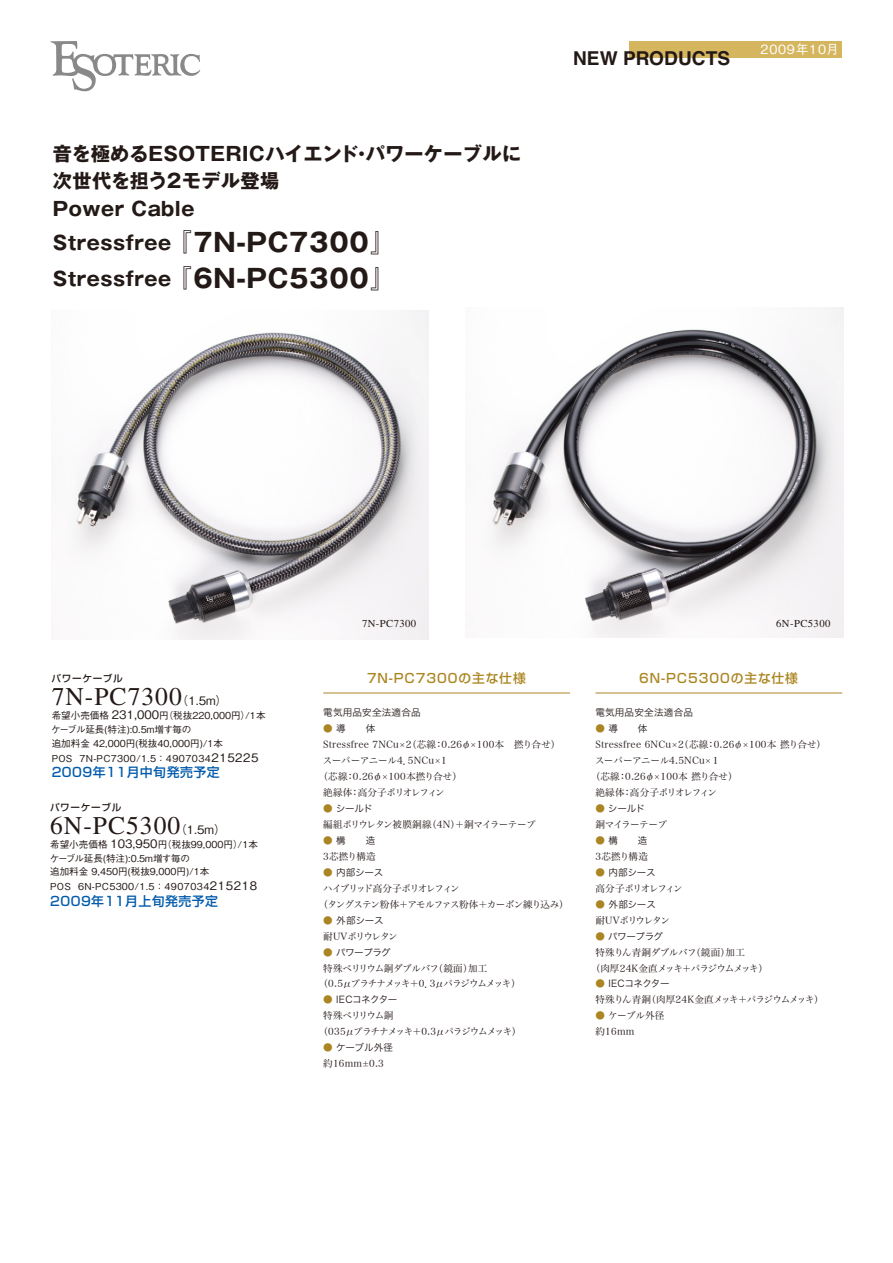
<style>
.page{position:relative;width:893px;height:1263px;background:#fff}
.page>*{position:absolute;margin:0;border:0;box-sizing:border-box;transform-origin:0 0}
.t1{font:25.5px/36.2px "Gothic MB101 Pro Bold 90 pv RKSJ H";letter-spacing:.025em;color:#231916}
.t2{font:25.5px "Times";letter-spacing:.04em;color:#231916}
.t3{font:19.2px/27.6px "Gothic MB101 Pro Bold 90 pv RKSJ H";letter-spacing:.025em;color:#231916}
.t4{font:700 19.2px "Helvetica";color:#231916}
.t5{font:12.9px "Shin Go Pro Medium 90 pv RKSJ H";letter-spacing:.04em;color:#005bac}
.t6{font:12.75px "Shin Go Pro Medium 90 pv RKSJ H";letter-spacing:.075em;color:#ab8521}
.t7{font:12.75px "Gothic BBB Pro Medium 90 pv RKSJ H";letter-spacing:.06em;color:#fff}
.t8{font:10.65px "Times";letter-spacing:.04em;color:#231916}
.t9{font:9.6px/13.8px "Gothic BBB Pro Medium 90 pv RKSJ H";color:#231916}
.t10{font:9.6px/15.9px "Hira Min Pro W3 90 pv RKSJ H";letter-spacing:.025em;color:#231916}
.t11{font:9.6px/15.9px "Hira Min Pro W3 90 pv RKSJ H";letter-spacing:-.09em;color:#231916}
.t12{font:9.6px/15.9px "Hira Min Pro W3 90 pv RKSJ H";letter-spacing:-.04em;color:#231916}
.t13{font:9.6px "Hira Kaku Pro W3 90 pv RKSJ H";letter-spacing:-.02em;color:#231916}
.t14{font:9.6px "Gothic BBB Pro Medium 90 pv RKSJ H";letter-spacing:.025em;color:#231916}
.t15{font:9.6px/15.9px "Hira Min Pro W3 90 pv RKSJ H";letter-spacing:-.105em;color:#231916}
.t16{font:9.6px "Hira Min Pro W3 90 pv RKSJ H";letter-spacing:-.015em;color:#231916}
.t17{font:9.6px "Hira Min Pro W3 90 pv RKSJ H";letter-spacing:-.125em;color:#231916}
.t18{font:9.6px "Hira Kaku Pro W3 90 pv RKSJ H";letter-spacing:.025em;color:#231916}
.t19{font:9.6px "Hira Min Pro W3 90 pv RKSJ H";letter-spacing:-.12em;color:#231916}
.t20{font:9.6px "Hira Kaku Pro W3 90 pv RKSJ H";letter-spacing:-.05em;color:#231916}
.t21{font:9.6px "Shin Go Pro Medium 90 pv RKSJ H";letter-spacing:.075em;color:#231916}
.t22{font:9.6px "Hira Min Pro W3 90 pv RKSJ H";letter-spacing:-.13em;color:#231916}
.t23{font:9.6px "Hira Min Pro W3 90 pv RKSJ H";letter-spacing:-.06em;color:#231916}
.s1{font-size:19.2px}
.s2{font-family:"Gothic BBB Pro Medium 90 pv RKSJ H";font-size:11.7px}
.s3{font-size:11.7px}
.s4{color:#ab8521}
.s5{font-family:"Hira Kaku Pro W3 90 pv RKSJ H";color:#ab8521}
</style>
<div class="page">
<img style="left:75px;top:310px;width:353px;height:329px">
<img style="left:491px;top:308px;width:352px;height:329px">
<div style="left:629px;top:41px;width:213px;height:17px;background:#d5b55d"></div>
<svg style="left:50px;top:41px;width:150px;height:50px"></svg>
<hr style="left:323px;top:693px;width:247px;height:1px;background:#ab8521">
<hr style="left:595px;top:693px;width:247px;height:1px;background:#ab8521">
<h2 class="t3" style="left:53px;top:142px;width:470px">音を極めるESOTERICハイエンド・パワーケーブルに次世代を担う２モデル登場<br>Power Cable</h2>
<h1 class="t1" style="left:53px;top:228px;width:344px"><span class="s1">Stressfree</span> 『7N-PC7300』<br><span class="s1">Stressfree</span> 『6N-PC5300』</h1>
<h2 class="t4" style="left:573px;top:52px;width:158px">NEW PRODUCTS</h2>
<h3 class="t7" style="left:760px;top:45px;width:80px">2009年10月</h3>
<p class="t21" style="left:52px;top:675px;width:73px">パワーケーブル</p>
<h1 class="t2" style="left:52px;top:688px;width:177px">7N-PC7300<span class="s2">（1.5m）</span></h1>
<p class="t9" style="left:51px;top:710px;width:216px">希望小売価格 <span class="s3">231,000</span>円（税抜220,000円）/1本ケーブル延長(特注):0.5ｍ増す毎の<br>追加料金 42,000円(税抜40,000円)/1本</p>
<p class="t14" style="left:52px;top:755px;width:208px">POS 7N-PC7300/1.5 ： 4907034<span class="s3">215225</span></p>
<h3 class="t5" style="left:52px;top:768px;width:169px">2009年11月中旬発売予定</h3>
<p class="t21" style="left:50px;top:803px;width:73px">パワーケーブル</p>
<h1 class="t2" style="left:50px;top:816px;width:177px">6N-PC5300<span class="s2">（1.5m）</span></h1>
<p class="t9" style="left:50px;top:839px;width:210px">希望小売価格 <span class="s3">103,950</span>円（税抜99,000円）/1本ケーブル延長(特注):0.5ｍ増す毎の<br>追加料金 9,450円(税抜9,000円)/1本</p>
<p class="t14" style="left:50px;top:883px;width:208px">POS 6N-PC5300/1.5 ： 4907034<span class="s3">215218</span></p>
<h3 class="t5" style="left:50px;top:896px;width:169px">2009年11月上旬発売予定</h3>
<p class="t8" style="left:362px;top:620px;width:56px">7N-PC7300</p>
<p class="t8" style="left:776px;top:620px;width:56px">6N-PC5300</p>
<h3 class="t6" style="left:365px;top:674px;width:162px">７N-PC7300の主な仕様</h3>
<p class="t18" style="left:323px;top:709px;width:99px">電気用品安全法適合品</p>
<p class="t13" style="left:323px;top:725px;width:54px"><span class="s4">●</span> 導　　体</p>
<p class="t10" style="left:323px;top:738px;width:239px">Stressfree 7NCu×2（芯線：0.26φ×100本　撚り合せ）</p>
<p class="t16" style="left:323px;top:757px;width:126px">スーパーアニール4．5NCu×1</p>
<p class="t10" style="left:318px;top:770px;width:145px">（芯線：0.26φ×100本撚り合せ）</p>
<p class="t17" style="left:323px;top:789px;width:123px">絶縁体：高分子ポリオレフィン</p>
<p class="t13" style="left:323px;top:805px;width:51px"><span class="s4">●</span> シールド</p>
<p class="t12" style="left:323px;top:818px;width:214px">編組ポリウレタン被膜銅線（4N）＋銅マイラーテープ</p>
<p class="t13" style="left:323px;top:837px;width:54px"><span class="s4">●</span> 構　　造</p>
<p class="t12" style="left:323px;top:850px;width:54px">3芯撚り構造</p>
<p class="t13" style="left:323px;top:869px;width:62px"><span class="s4">●</span> 内部シース</p>
<p class="t11" style="left:318px;top:882px;width:252px;text-indent:5px">ハイブリッド高分子ポリオレフィン<br>（タングステン粉体＋アモルファス粉体＋カーボン練り込み）</p>
<p class="t13" style="left:323px;top:916px;width:62px"><span class="s4">●</span> 外部シース</p>
<p class="t19" style="left:323px;top:932px;width:76px">耐UVポリウレタン</p>
<p class="t13" style="left:323px;top:948px;width:69px"><span class="s4">●</span> パワープラグ</p>
<p class="t11" style="left:318px;top:961px;width:204px;text-indent:5px">特殊ベリリウム銅ダブルバフ（鏡面）加工（0.5μプラチナメッキ＋0．3μパラジウムメッキ）</p>
<p class="t20" style="left:323px;top:996px;width:76px"><span class="s4">●</span> IECコネクター</p>
<p class="t15" style="left:318px;top:1009px;width:204px;text-indent:5px">特殊ベリリウム銅<br>（035μプラチナメッキ＋0.3μパラジウムメッキ）</p>
<p class="t13" style="left:323px;top:1044px;width:71px"><span class="s4">●</span> ケーブル外径</p>
<p class="t12" style="left:323px;top:1057px;width:62px">約16mm±0.3</p>
<h3 class="t6" style="left:639px;top:674px;width:160px">6N-PC5300の主な仕様</h3>
<p class="t18" style="left:595px;top:709px;width:99px">電気用品安全法適合品</p>
<p class="t13" style="left:595px;top:725px;width:54px"><span class="s4">●</span> 導　　体</p>
<p class="t10" style="left:595px;top:738px;width:232px">Stressfree 6NCu×2（芯線：0.26φ×100本 撚り合せ）</p>
<p class="t16" style="left:595px;top:757px;width:127px">スーパーアニール4.5NCu×１</p>
<p class="t10" style="left:590px;top:770px;width:148px">（芯線：0.26φ×100本 撚り合せ）</p>
<p class="t17" style="left:595px;top:789px;width:123px">絶縁体：高分子ポリオレフィン</p>
<p class="t13" style="left:595px;top:805px;width:51px"><span class="s4">●</span> シールド</p>
<p class="t23" style="left:595px;top:821px;width:73px">銅マイラーテープ</p>
<p class="t13" style="left:595px;top:837px;width:54px"><span class="s4">●</span> 構　　造</p>
<p class="t12" style="left:595px;top:850px;width:54px">3芯撚り構造</p>
<p class="t13" style="left:595px;top:869px;width:62px"><span class="s4">●</span> 内部シース</p>
<p class="t22" style="left:595px;top:885px;width:89px">高分子ポリオレフィン</p>
<p class="t13" style="left:595px;top:901px;width:62px"><span class="s4">●</span> 外部シース</p>
<p class="t19" style="left:595px;top:916px;width:76px">耐UVポリウレタン</p>
<p class="t13" style="left:595px;top:932px;width:69px"><span class="s4">●</span> パワープラグ</p>
<p class="t12" style="left:590px;top:945px;width:179px;text-indent:5px">特殊りん青銅ダブルバフ（鏡面）加工<br>（肉厚24K金直メッキ＋パラジウムメッキ）</p>
<p class="t20" style="left:595px;top:980px;width:76px"><span class="s4">●</span> IECコネクター</p>
<p class="t11" style="left:595px;top:993px;width:230px">特殊りん青銅（肉厚24K金直メッキ＋パラジウムメッキ）</p>
<p class="t10" style="left:595px;top:1009px;width:70px"><span class="s5">●</span> ケーブル外径約16mm</p>
</div>
